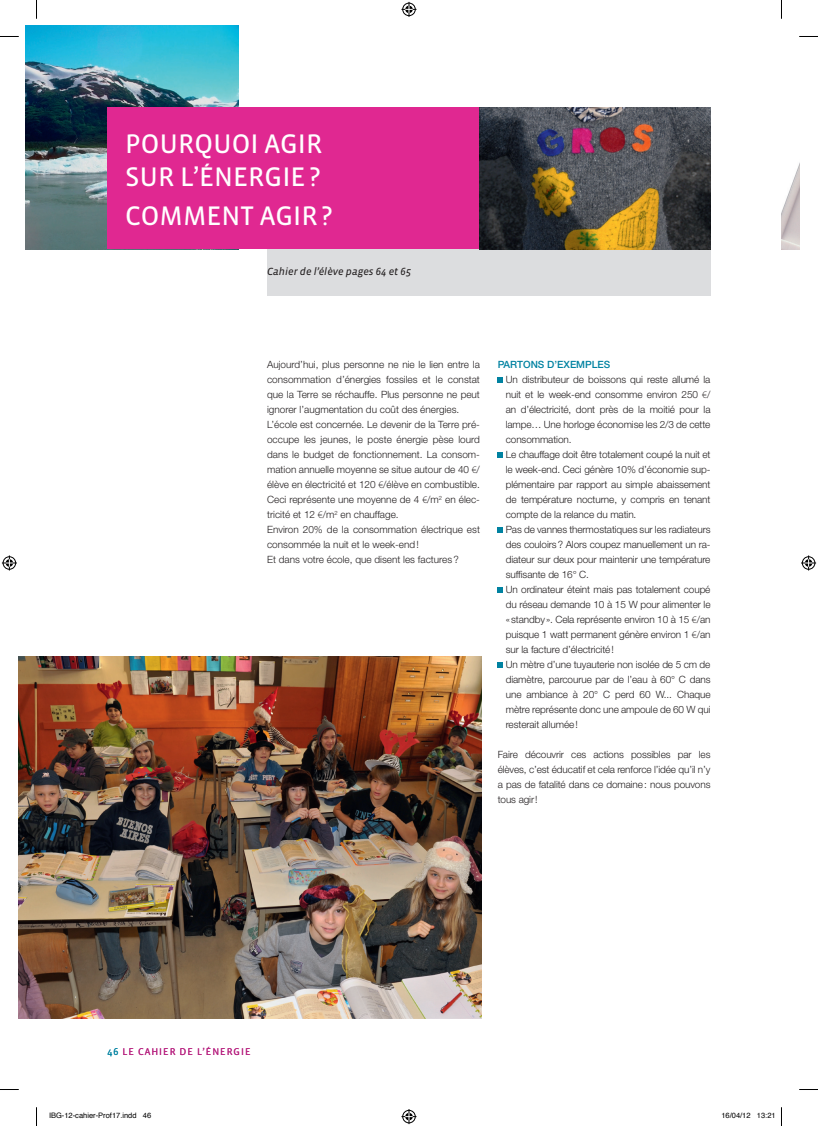
<style>
.page{position:relative;width:818px;height:1126px;background:#fff}
.page>*{position:absolute;margin:0;border:0;box-sizing:border-box;transform-origin:0 0}
.t1{font:27.5px/32.5px "Vista Sans Reg";color:#fff}
.t2{font:italic 10.62px "Vista Sans Reg";color:#231f20}
.t3{font:300 10px/15px "Helvetica Neue";letter-spacing:-.01em;color:#231f20}
.t4{font:10px "Vista Sans";letter-spacing:.1em;color:#b72280}
.t5{font:500 10px "Helvetica Neue";color:#0082a1}
.t6{font:7.5px "Helvetica";color:#000}
.s1{font-family:"Myriad Pro"}
.s2{color:#0082a1}
</style>
<div class="page">
<img style="left:19px;top:656px;width:462px;height:362px">
<svg style="left:497px;top:377px;width:5px;height:5px"></svg>
<svg style="left:497px;top:452px;width:5px;height:5px"></svg>
<svg style="left:497px;top:527px;width:5px;height:5px"></svg>
<svg style="left:497px;top:587px;width:5px;height:5px"></svg>
<svg style="left:497px;top:662px;width:5px;height:5px"></svg>
<div style="left:267px;top:249px;width:443px;height:46px;background:#dcdddf"></div>
<img style="left:26px;top:26px;width:212px;height:223px">
<div style="left:107px;top:107px;width:372px;height:142px;background:#e02891"></div>
<img style="left:479px;top:107px;width:231px;height:142px">
<img style="left:781px;top:168px;width:17px;height:81px">
<svg style="left:0;top:36px;width:19px;height:1px"></svg>
<svg style="left:799px;top:36px;width:18px;height:1px"></svg>
<svg style="left:0;top:1089px;width:19px;height:1px"></svg>
<svg style="left:799px;top:1089px;width:18px;height:1px"></svg>
<svg style="left:36px;top:0;width:1px;height:19px"></svg>
<svg style="left:36px;top:1107px;width:1px;height:18px"></svg>
<svg style="left:401px;top:2px;width:15px;height:15px"></svg>
<svg style="left:401px;top:1109px;width:15px;height:14px"></svg>
<svg style="left:2px;top:555px;width:15px;height:15px"></svg>
<svg style="left:801px;top:555px;width:14px;height:15px"></svg>
<h1 class="t1" style="left:125px;top:129px;width:199px">POURQUOI AGIR<br>SUR L’ÉNERGIE ?</h1>
<h1 class="t1" style="left:125px;top:201px;width:209px">COMMENT AGIR ?</h1>
<p class="t2" style="left:267px;top:267px;width:145px">Cahier de l’élève pages 64 et 65</p>
<p class="t3" style="left:267px;top:357px;width:214px">Aujourd’hui, plus personne ne nie le lien entre la consommation d’énergies fossiles et le constat que la Terre se réchauffe. Plus personne ne peut ignorer l’augmentation du coût des énergies.<br>L’école est concernée. Le devenir de la Terre pré&shy;occupe les jeunes, le poste énergie pèse lourd dans le budget de fonctionnement. La consom&shy;mation annuelle moyenne se situe autour de 40 <span class="s1">€</span>/ élève en électricité et 120 <span class="s1">€</span>/élève en combustible.<br>Ceci représente une moyenne de 4 <span class="s1">€</span>/m<sup>2</sup> en élec&shy;tricité et 12 <span class="s1">€</span>/m<sup>2</sup> en chauffage.<br>Environ 20% de la consommation électrique est consommée la nuit et le week-end !<br>Et dans votre école, que disent les factures ?</p>
<p class="t5" style="left:497px;top:360px;width:114px">PARTONS D’EXEMPLES</p>
<p class="t3" style="left:505px;top:372px;width:206px">Un distributeur de boissons qui reste allumé la nuit et le week-end consomme environ 250 <span class="s1">€</span>/ an d’électricité, dont près de la moitié pour la lampe… Une horloge économise les 2/3 de cette consommation.<br>Le chauffage doit être totalement coupé la nuit et le week-end. Ceci génère 10% d’économie sup&shy;plémentaire par rapport au simple abaissement de température nocturne, y compris en tenant compte de la relance du matin.<br>Pas de vannes thermostatiques sur les radiateurs des couloirs ? Alors coupez manuellement un ra&shy;diateur sur deux pour maintenir une température suffisante de 16° C.<br>Un ordinateur éteint mais pas totalement coupé du réseau demande 10 à 15 W pour alimenter le « standby ». Cela représente environ 10 à 15 <span class="s1">€</span>/an puisque 1 watt permanent génère environ 1 <span class="s1">€</span>/an sur la facture d’électricité !<br>Un mètre d’une tuyauterie non isolée de 5 cm de diamètre, parcourue par de l’eau à 60° C dans une ambiance à 20° C perd 60 W... Chaque mètre représente donc une ampoule de 60 W qui resterait allumée !</p>
<p class="t3" style="left:497px;top:747px;width:214px;text-align:justify">Faire découvrir ces actions possibles par les élèves, c’est éducatif et cela renforce l’idée qu’il n’y a pas de fatalité dans ce domaine : nous pouvons tous agir !</p>
<p class="t4" style="left:107px;top:1047px;width:144px"><span class="s2">46</span> LE CAHIER DE L’ÉNERGIE</p>
<p class="t6" style="left:49px;top:1112px;width:104px">IBG-12-cahier-Prof17.indd 46</p>
<p class="t6" style="left:721px;top:1112px;width:56px">16/04/12 13:21</p>
</div>
